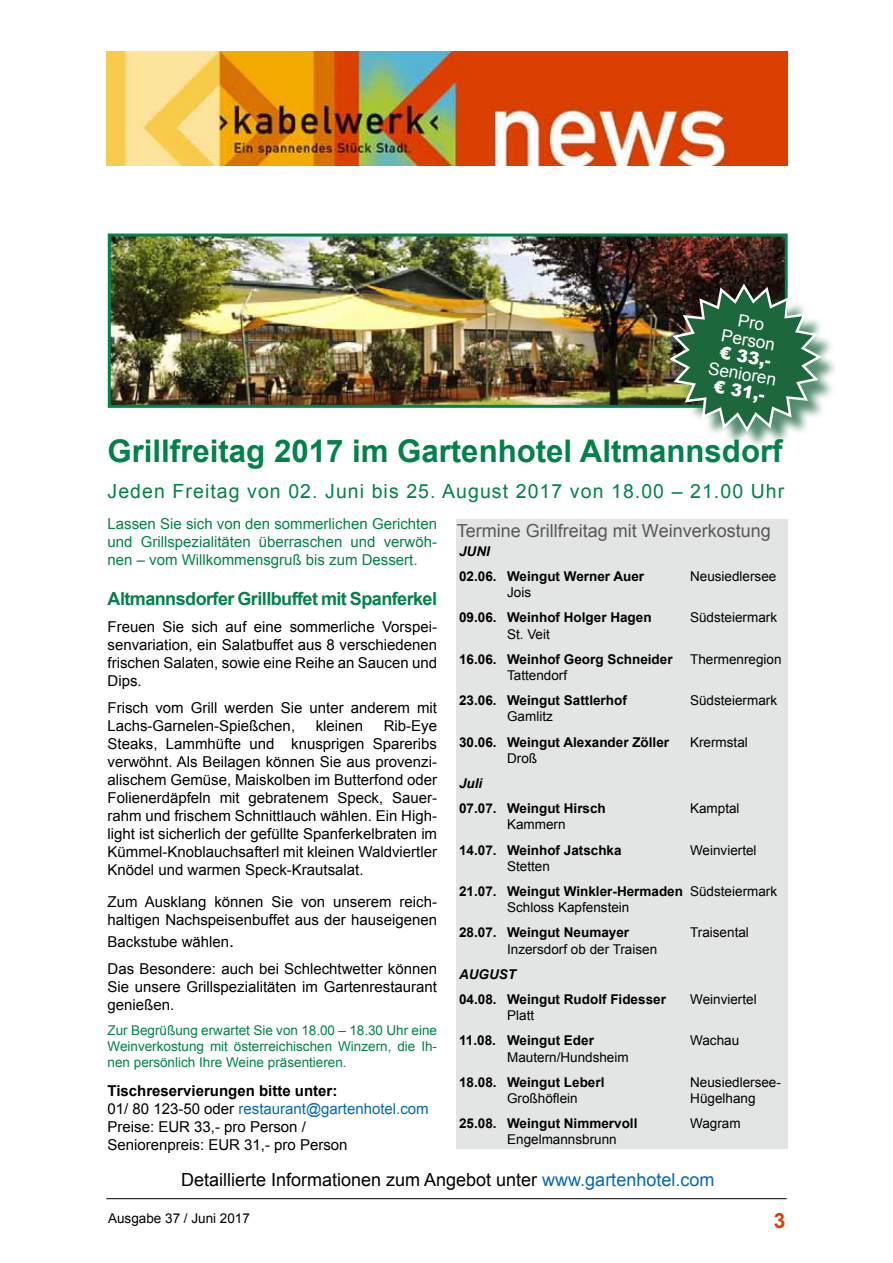
<style>
.page{position:relative;width:893px;height:1263px;background:#fff}
.page>*{position:absolute;margin:0;border:0;box-sizing:border-box;transform-origin:0 0}
.t1{font:700 31.2px "Arial";color:#00824a}
.t2{font:700 21px "Arial";color:#da4000}
.t3{font:19.5px "Arial";letter-spacing:.055em;color:#00824a}
.t4{font:18px "Arial";color:#000}
.t5{font:700 18px "Arial";letter-spacing:-.03em;color:#00824a}
.t6{font:18px "Arial";color:#58585a}
.t7{font:17.25px/17.2px "Arial";color:#fff;text-align:center}
.t8{font:900 17.25px "Arial";color:#fff}
.t9{font:15px/18px "Arial";color:#000}
.t10{font:15px/18px "Arial";color:#00824a;text-align:justify}
.t11{font:700 13.5px/25.2px "Arial";color:#000}
.t12{font:13.5px "Arial";color:#000}
.t13{font:13.5px/16.2px "Arial";color:#00824a;text-align:justify}
.t14{font:italic 700 13.5px "Arial";color:#000}
.s1{font-weight:400}
.s2{font-size:18px}
.s3{font-weight:700}
.s4{color:#006ab3}
</style>
<div class="page">
<img style="left:106px;top:51px;width:681px;height:114px">
<hr style="left:106px;top:1198px;width:681px;height:1px;background:#000">
<div style="left:456px;top:519px;width:332px;height:630px;background:#e3e4e4"></div>
<img style="left:112px;top:238px;width:672px;height:166px">
<div style="left:108px;top:234px;width:680px;height:174px;border:3px solid #00824a"></div>
<div style="left:673px;top:287px;width:166px;height:163px;background:#1d673d;opacity:.75"></div>
<svg style="left:667px;top:281px;width:157px;height:154px"></svg>
<p class="t7" style="left:726px;top:310px;width:56px;rotate:10deg">Pro<br>Person</p>
<p class="t8" style="left:722px;top:340px;width:53px;rotate:10deg">€ 33,-</p>
<p class="t7" style="left:710px;top:359px;width:70px;rotate:10deg">Senioren</p>
<p class="t8" style="left:716px;top:374px;width:53px;rotate:10deg">€ 31,-</p>
<h1 class="t1" style="left:108px;top:430px;width:677px">Grillfreitag 2017 im Gartenhotel Altmannsdorf</h1>
<h3 class="t3" style="left:108px;top:478px;width:678px">Jeden Freitag von 02. Juni bis 25. August 2017 von 18.00 – 21.00 Uhr</h3>
<p class="t6" style="left:457px;top:519px;width:315px">Termine Grillfreitag mit Weinverkostung</p>
<p class="t10" style="left:108px;top:515px;width:331px">Lassen Sie sich von den sommerlichen Gerichten und Grillspezialitäten überraschen und verwöh&shy;nen – vom Willkommensgruß bis zum Dessert.</p>
<p class="t5" style="left:108px;top:586px;width:331px">Altmannsdorfer Grillbuffet mit Spanferkel</p>
<p class="t9" style="left:108px;top:617px;width:331px;text-align:justify">Freuen Sie sich auf eine sommerliche Vorspei&shy;senvariation, ein Salatbuffet aus 8 verschiedenen frischen Salaten, sowie eine Reihe an Saucen und Dips.</p>
<p class="t9" style="left:108px;top:698px;width:331px">Frisch vom Grill werden Sie unter anderem mit<br>Lachs-Garnelen-Spießchen,</p>
<p class="t14" style="left:459px;top:542px;width:32px">JUNI</p>
<p class="t11" style="left:459px;top:564px;width:187px">02.06. Weingut Werner Auer</p>
<p class="t12" style="left:690px;top:567px;width:88px">Neusiedlersee</p>
<p class="t12" style="left:507px;top:583px;width:26px">Jois</p>
<p class="t11" style="left:459px;top:605px;width:194px">09.06. Weinhof Holger Hagen</p>
<p class="t12" style="left:690px;top:609px;width:89px">Südsteiermark</p>
<p class="t12" style="left:507px;top:625px;width:44px">St. Veit</p>
<p class="t11" style="left:459px;top:647px;width:215px">16.06. Weinhof Georg Schneider</p>
<p class="t12" style="left:690px;top:650px;width:93px">Thermenregion</p>
<p class="t12" style="left:507px;top:666px;width:62px">Tattendorf</p>
<p class="t11" style="left:459px;top:688px;width:169px">23.06. Weingut Sattlerhof</p>
<p class="t12" style="left:690px;top:691px;width:89px">Südsteiermark</p>
<p class="t12" style="left:507px;top:708px;width:47px">Gamlitz</p>
<p class="t11" style="left:459px;top:730px;width:212px">30.06. Weingut Alexander Zöller</p>
<p class="t12" style="left:690px;top:733px;width:59px">Krermstal</p>
<p class="t12" style="left:507px;top:749px;width:31px">Droß</p>
<p class="t14" style="left:459px;top:774px;width:25px">Juli</p>
<p class="t11" style="left:459px;top:796px;width:148px">07.07. Weingut Hirsch</p>
<p class="t12" style="left:690px;top:799px;width:51px">Kamptal</p>
<p class="t12" style="left:507px;top:816px;width:60px">Kammern</p>
<p class="t11" style="left:459px;top:838px;width:164px">14.07. Weinhof Jatschka</p>
<p class="t12" style="left:690px;top:841px;width:68px">Weinviertel</p>
<p class="t11" style="left:459px;top:854px;width:320px;text-indent:48px"><span class="s1">Stetten<br></span>21.07. Weingut Winkler-Hermaden <span class="s1">Südsteiermark</span></p>
<p class="t12" style="left:507px;top:898px;width:124px">Schloss Kapfenstein</p>
<p class="t11" style="left:459px;top:920px;width:172px">28.07. Weingut Neumayer</p>
<p class="t12" style="left:690px;top:924px;width:60px">Traisental</p>
<p class="t12" style="left:507px;top:940px;width:152px">Inzersdorf ob der Traisen</p>
<p class="t14" style="left:459px;top:965px;width:58px">AUGUST</p>
<p class="t11" style="left:459px;top:987px;width:208px">04.08. Weingut Rudolf Fidesser</p>
<p class="t12" style="left:690px;top:990px;width:68px">Weinviertel</p>
<p class="t12" style="left:507px;top:1007px;width:29px">Platt</p>
<p class="t11" style="left:459px;top:1028px;width:136px">11.08. Weingut Eder</p>
<p class="t12" style="left:690px;top:1032px;width:51px">Wachau</p>
<p class="t12" style="left:507px;top:1048px;width:123px">Mautern/Hundsheim</p>
<p class="t11" style="left:459px;top:1070px;width:147px">18.08. Weingut Leberl</p>
<p class="t12" style="left:690px;top:1073px;width:92px">Neusiedlersee-</p>
<p class="t12" style="left:507px;top:1089px;width:72px">Großhöflein</p>
<p class="t12" style="left:690px;top:1089px;width:67px">Hügelhang</p>
<p class="t11" style="left:459px;top:1111px;width:180px">25.08. Weingut Nimmervoll</p>
<p class="t12" style="left:690px;top:1115px;width:52px">Wagram</p>
<p class="t12" style="left:507px;top:1131px;width:111px">Engelmannsbrunn</p>
<p class="t9" style="left:108px;top:716px;width:331px;text-align:justify;text-indent:276px">Rib-Eye Steaks, Lammhüfte und knusprigen Spareribs verwöhnt. Als Beilagen können Sie aus provenzi&shy;alischem Gemüse, Maiskolben im Butterfond oder Folienerdäpfeln mit gebratenem Speck, Sauer&shy;rahm und frischem Schnittlauch wählen. Ein High&shy;light ist sicherlich der gefüllte Spanferkelbraten im Kümmel-Knoblauchsafterl mit kleinen Waldviertler Knödel und warmen Speck-Krautsalat.</p>
<p class="t9" style="left:108px;top:893px;width:331px">Zum Ausklang können Sie von unserem reich&shy;haltigen Nachspeisenbuffet aus der hauseigenen</p>
<p class="t9" style="left:108px;top:928px;width:331px;line-height:27px">Backstube wählen<span class="s2">.<br></span>Das Besondere: auch bei Schlechtwetter können</p>
<p class="t9" style="left:108px;top:977px;width:331px">Sie unsere Grillspezialitäten im Gartenrestaurant genießen.</p>
<p class="t13" style="left:108px;top:1022px;width:331px">Zur Begrüßung erwartet Sie von 18.00 – 18.30 Uhr eine Weinverkostung mit österreichischen Winzern, die Ih&shy;nen persönlich Ihre Weine präsentieren.</p>
<p class="t9" style="left:108px;top:1082px;width:323px"><span class="s3">Tischreservierungen bitte unter:<br></span>01/ 80 123-50 oder <span class="s4">restaurant@gartenhotel.com </span>Preise: EUR 33,- pro Person /<br>Seniorenpreis: EUR 31,- pro Person</p>
<p class="t4" style="left:181px;top:1168px;width:535px">Detaillierte Informationen zum Angebot unter <span class="s4">www.gartenhotel.com</span></p>
<p class="t9" style="left:316px;top:716px;width:49px">kleinen</p>
<p class="t12" style="left:108px;top:1210px;width:143px">Ausgabe 37 / Juni 2017</p>
<h2 class="t2" style="left:774px;top:1207px;width:13px">3</h2>
</div>
